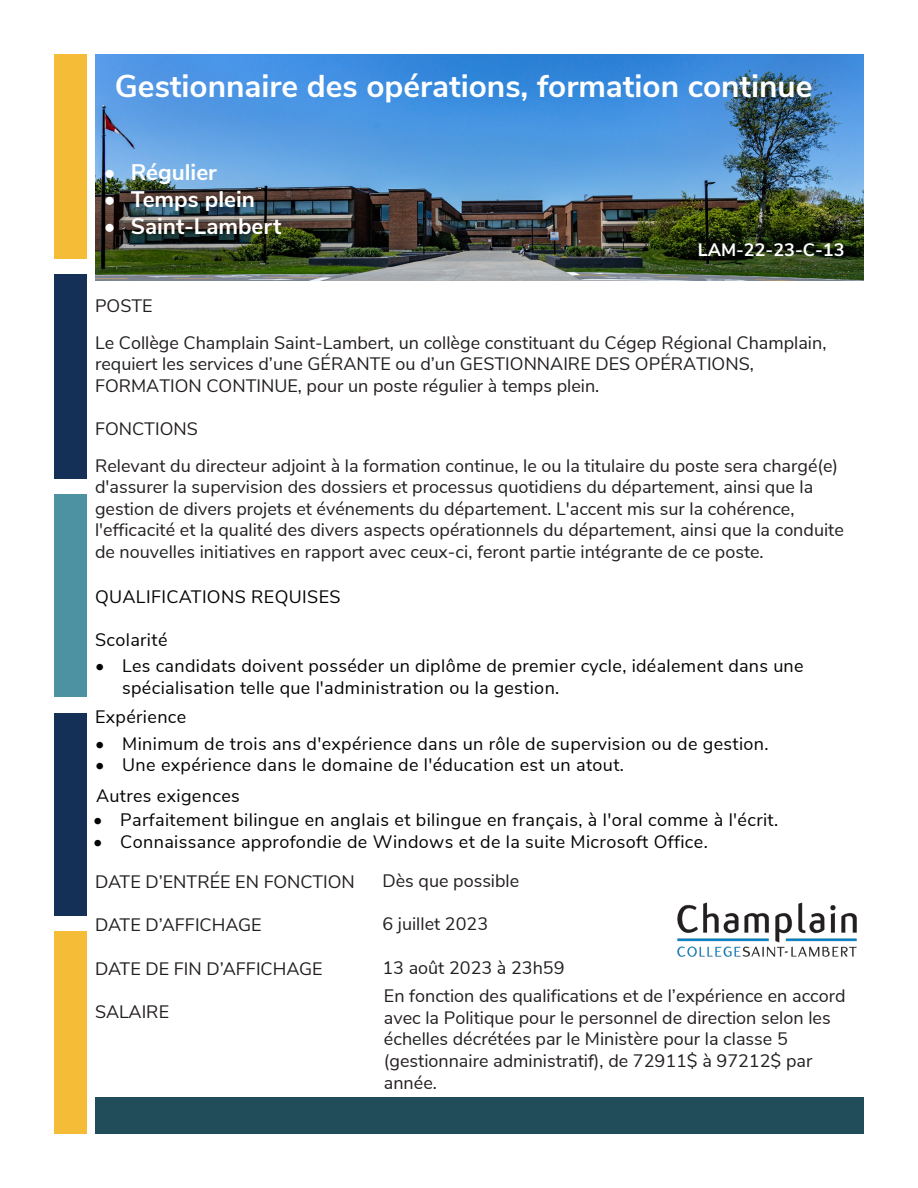
<style>
.page{position:relative;width:918px;height:1188px;background:#fff}
.page>*{position:absolute;margin:0;border:0;box-sizing:border-box;transform-origin:0 0}
.t1{font:700 31.5px "Nunito Sans";color:#fff}
.t2{font:700 22.5px "Nunito Sans";color:#fff}
.t3{font:18px/21.6px "Nunito Sans";color:#231f20}
.t4{font:18px/21.6px "Nunito Sans";letter-spacing:.02em;color:#040503}
.t5{font:700 18px "Nunito Sans";color:#fff}
</style>
<div class="page">
<div style="left:54px;top:494px;width:32px;height:202px;background:#4c92a2"></div>
<div style="left:54px;top:714px;width:32px;height:202px;background:#143056"></div>
<div style="left:54px;top:932px;width:32px;height:202px;background:#f5bd37"></div>
<div style="left:54px;top:54px;width:32px;height:204px;background:#f5bd37"></div>
<div style="left:54px;top:274px;width:32px;height:205px;background:#143056"></div>
<img style="left:677px;top:902px;width:180px;height:55px">
<div style="left:95px;top:1097px;width:769px;height:37px;background:#214c5a"></div>
<img style="left:95px;top:54px;width:769px;height:227px">
<p class="t1" style="left:115px;top:63px;width:699px">Gestionnaire des opérations, formation continue</p>
<p class="t2" style="left:104px;top:156px;width:115px">• Régulier</p>
<p class="t2" style="left:104px;top:183px;width:153px">• Temps plein</p>
<p class="t2" style="left:104px;top:210px;width:179px">• Saint-Lambert</p>
<p class="t5" style="left:698px;top:237px;width:148px">LAM-22-23-C-13</p>
<p class="t3" style="left:95px;top:286px;width:733px;line-height:36.6px">POSTE<br>Le Collège Champlain Saint-Lambert, un collège constituant du Cégep Régional Champlain,</p>
<p class="t3" style="left:95px;top:352px;width:660px">requiert les services d’une GÉRANTE ou d’un GESTIONNAIRE DES OPÉRATIONS,<br>FORMATION CONTINUE, pour un poste régulier à temps plein.</p>
<p class="t3" style="left:95px;top:409px;width:745px;line-height:36.6px">FONCTIONS<br>Relevant du directeur adjoint à la formation continue, le ou la titulaire du poste sera chargé(e)</p>
<p class="t3" style="left:95px;top:475px;width:750px">d'assurer la supervision des dossiers et processus quotidiens du département, ainsi que la gestion de divers projets et événements du département. L'accent mis sur la cohérence, l'efficacité et la qualité des divers aspects opérationnels du département, ainsi que la conduite de nouvelles initiatives en rapport avec ceux-ci, feront partie intégrante de ce poste.</p>
<p class="t4" style="left:95px;top:584px;width:247px">QUALIFICATIONS REQUISES</p>
<p class="t4" style="left:95px;top:628px;width:74px">Scolarité</p>
<p class="t4" style="left:122px;top:654px;width:683px;text-indent:-27px">• Les candidats doivent posséder un diplôme de premier cycle, idéalement dans une spécialisation telle que l'administration ou la gestion.</p>
<p class="t4" style="left:95px;top:704px;width:93px">Expérience</p>
<p class="t4" style="left:95px;top:732px;width:675px">• Minimum de trois ans d'expérience dans un rôle de supervision ou de gestion.</p>
<p class="t4" style="left:95px;top:753px;width:530px">• Une expérience dans le domaine de l'éducation est un atout.</p>
<p class="t4" style="left:96px;top:784px;width:145px">Autres exigences</p>
<p class="t4" style="left:93px;top:808px;width:686px">• Parfaitement bilingue en anglais et bilingue en français, à l'oral comme à l'écrit.</p>
<p class="t4" style="left:93px;top:830px;width:616px">• Connaissance approfondie de Windows et de la suite Microsoft Office.</p>
<p class="t3" style="left:95px;top:870px;width:261px">DATE D’ENTRÉE EN FONCTION</p>
<p class="t3" style="left:95px;top:913px;width:168px">DATE D’AFFICHAGE</p>
<p class="t3" style="left:95px;top:956px;width:229px">DATE DE FIN D’AFFICHAGE</p>
<p class="t3" style="left:95px;top:1000px;width:76px">SALAIRE</p>
<p class="t3" style="left:382px;top:869px;width:138px">Dès que possible</p>
<p class="t3" style="left:382px;top:912px;width:107px">6 juillet 2023</p>
<p class="t3" style="left:382px;top:955px;width:184px">13 août 2023 à 23h59</p>
<p class="t3" style="left:384px;top:984px;width:463px">En fonction des qualifications et de l’expérience en accord avec la Politique pour le personnel de direction selon les échelles décrétées par le Ministère pour la classe 5 (gestionnaire administratif), de 72911$ à 97212$ par année.</p>
</div>
